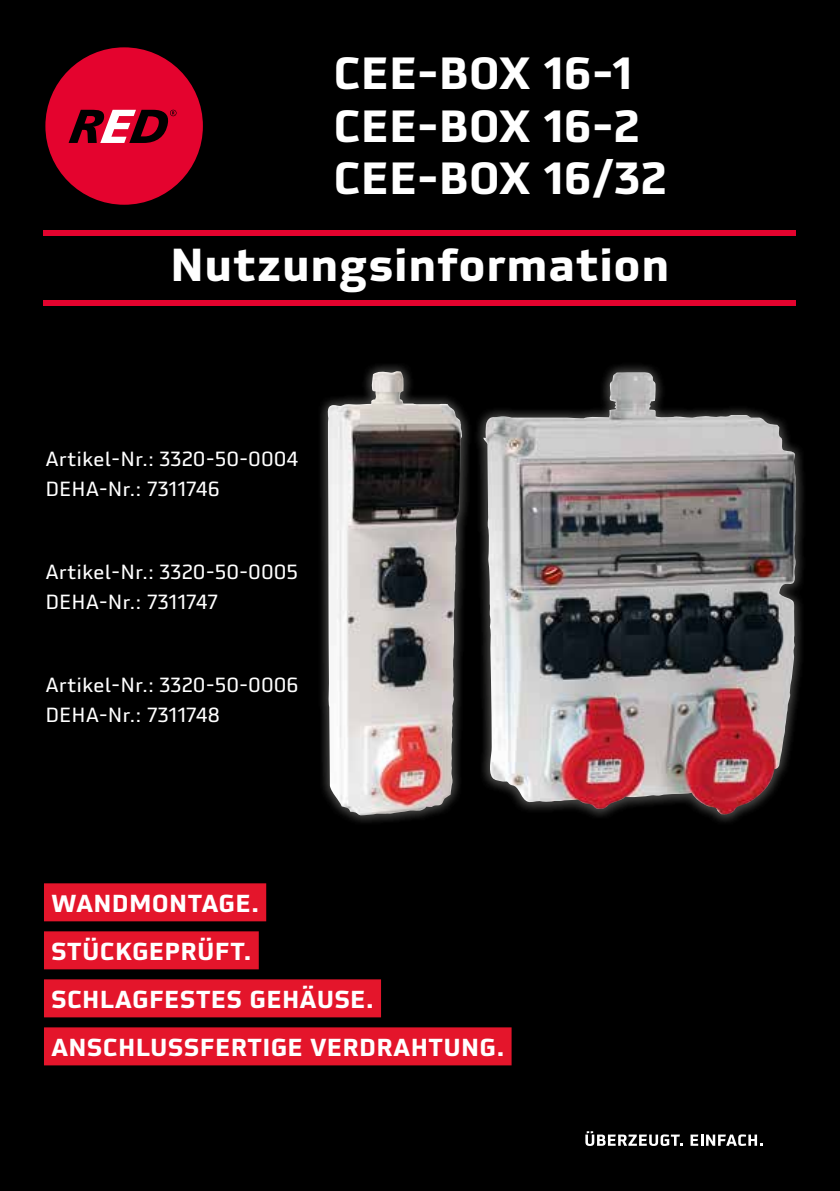
<style>
.page{position:relative;width:840px;height:1191px;background:#fff}
.page>*{position:absolute;margin:0;border:0;box-sizing:border-box;transform-origin:0 0}
.t1{font:700 45.2px "Utility OT";color:#fff}
.t2{font:700 44px/52.8px "Utility OT";color:#fff}
.t3{font:700 24px/48px "Utility OT";letter-spacing:.01em;color:#fff}
.t4{font:20px/29.6px "Utility OT";color:#fff}
</style>
<div class="page">
<div style="left:0;top:0;width:839px;height:1191px;background:#000"></div>
<div style="left:45px;top:47px;width:158px;height:158px;background:#e4032e;border-radius:50%"></div>
<svg style="left:69px;top:110px;width:107px;height:33px"></svg>
<div style="left:44px;top:230px;width:751px;height:5px;background:#e4032e"></div>
<div style="left:44px;top:300px;width:751px;height:5px;background:#e4032e"></div>
<svg style="left:585px;top:1131px;width:97px;height:15px"></svg>
<svg style="left:690px;top:1134px;width:72px;height:12px"></svg>
<div style="left:44px;top:883px;width:222px;height:38px;background:#e4152b"></div>
<div style="left:44px;top:931px;width:214px;height:38px;background:#e4152b"></div>
<div style="left:44px;top:979px;width:337px;height:38px;background:#e4152b"></div>
<div style="left:44px;top:1027px;width:467px;height:38px;background:#e4152b"></div>
<img style="left:320px;top:365px;width:149px;height:458px">
<img style="left:327px;top:371px;width:134px;height:444px">
<img style="left:477px;top:365px;width:327px;height:457px">
<img style="left:483px;top:372px;width:313px;height:442px">
<h2 class="t2" style="left:333px;top:46px;width:335px">CEE-BOX 16-1<br>CEE-BOX 16-2<br>CEE-BOX 16/32</h2>
<h1 class="t1" style="left:170px;top:236px;width:500px">Nutzungsinformation</h1>
<p class="t4" style="left:45px;top:444px;width:254px">Artikel-Nr.: 3320-50-0004<br>DEHA-Nr.: 7311746</p>
<p class="t4" style="left:45px;top:557px;width:254px">Artikel-Nr.: 3320-50-0005<br>DEHA-Nr.: 7311747</p>
<p class="t4" style="left:45px;top:670px;width:254px">Artikel-Nr.: 3320-50-0006<br>DEHA-Nr.: 7311748</p>
<p class="t3" style="left:51px;top:879px;width:455px">WANDMONTAGE.<br>STÜCKGEPRÜFT.<br>SCHLAGFESTES GEHÄUSE.<br>ANSCHLUSSFERTIGE VERDRAHTUNG.</p>
</div>
